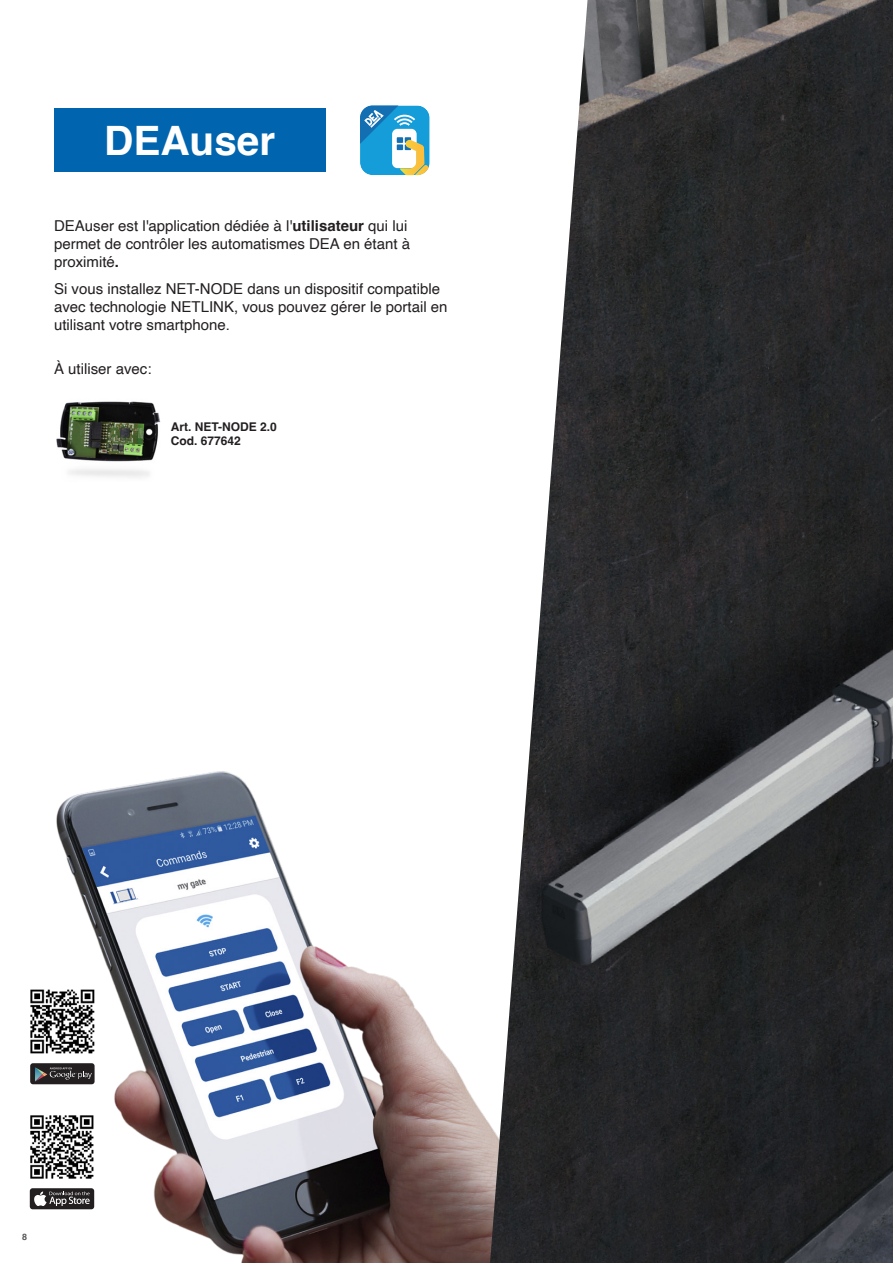
<style>
.page{position:relative;width:893px;height:1263px;background:#fff}
.page>*{position:absolute;margin:0;border:0;box-sizing:border-box;transform-origin:0 0}
.t1{font:700 40.5px "Helvetica";color:#fff}
.t2{font:15px/18px "Helvetica";color:#231f20}
.t3{font:700 12px/14.4px "Helvetica";color:#231f20}
.t4{font:700 9px "Helvetica";color:#57585a}
.s1{font-weight:700}
</style>
<div class="page">
<img style="left:45px;top:771px;width:445px;height:492px">
<img style="left:490px;top:0;width:403px;height:1263px">
<img style="left:56px;top:401px;width:105px;height:76px">
<svg style="left:360px;top:105px;width:70px;height:70px"></svg>
<div style="left:54px;top:108px;width:271px;height:64px;background:#0065ae"></div>
<div style="left:30px;top:1063px;width:65px;height:21px;background:#231f20;border-radius:3px"></div>
<svg style="left:35px;top:1067px;width:57px;height:14px"></svg>
<div style="left:30px;top:1188px;width:64px;height:21px;background:#231f20;border-radius:3px"></div>
<svg style="left:34px;top:1191px;width:56px;height:15px"></svg>
<img style="left:30px;top:1106px;width:73px;height:81px">
<img style="left:30px;top:981px;width:74px;height:82px">
<p class="t1" style="left:104px;top:116px;width:173px">DEAuser</p>
<p class="t2" style="left:54px;top:217px;width:358px">DEAuser est l'application dédiée à l'<span class="s1">utilisateur</span> qui lui permet de contrôler les automatismes DEA en étant à proximité<span class="s1">.</span></p>
<p class="t2" style="left:54px;top:280px;width:395px">Si vous installez NET-NODE dans un dispositif compatible avec technologie NETLINK, vous pouvez gérer le portail en utilisant votre smartphone.</p>
<p class="t2" style="left:54px;top:361px;width:99px">À utiliser avec:</p>
<p class="t3" style="left:171px;top:421px;width:108px">Art. NET-NODE 2.0<br>Cod. 677642</p>
<p class="t4" style="left:22px;top:1232px;width:7px">8</p>
</div>
